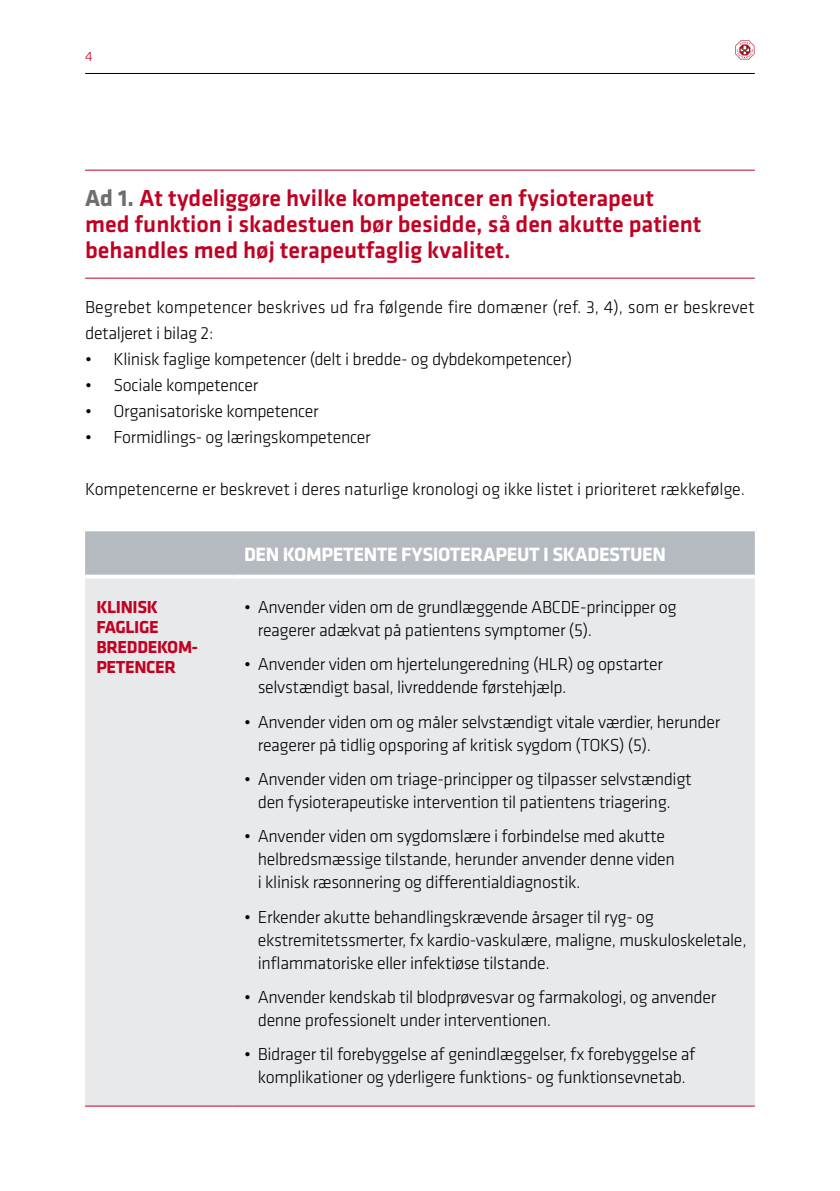
<style>
.page{position:relative;width:840px;height:1191px;background:#fff}
.page>*{position:absolute;margin:0;border:0;box-sizing:border-box;transform-origin:0 0}
.t1{font:500 24px/26px "Klavika";color:#c10122}
.t2{font:700 20px "Klavika";letter-spacing:-.02em;color:#fff}
.t3{font:300 18px/23px "Klavika";letter-spacing:-.02em;color:#000}
.t4{font:300 18px/26px "Klavika";color:#000}
.t5{font:700 18px/20px "Klavika";letter-spacing:-.02em;color:#c10122}
.t6{font:300 14px "Klavika";color:#c10122}
.s1{font-weight:700;color:#6e6e6e}
</style>
<div class="page">
<hr style="left:85px;top:73px;width:669px;height:1px;background:#000">
<svg style="left:735px;top:40px;width:19px;height:20px"></svg>
<div style="left:85px;top:531px;width:669px;height:43px;background:#b4babf"></div>
<div style="left:85px;top:578px;width:669px;height:527px;background:#e7e9eb"></div>
<svg style="left:85px;top:574px;width:147px;height:1px"></svg>
<svg style="left:232px;top:574px;width:522px;height:2px"></svg>
<hr style="left:85px;top:1105px;width:147px;height:1px;background:#c10122">
<hr style="left:232px;top:1105px;width:522px;height:1px;background:#c10122">
<hr style="left:85px;top:170px;width:669px;height:1px;background:#c10122">
<hr style="left:85px;top:278px;width:669px;height:1px;background:#c10122">
<p class="t6" style="left:85px;top:49px;width:9px">4</p>
<h1 class="t1" style="left:85px;top:185px;width:617px"><span class="s1">Ad 1.</span> At tydeliggøre hvilke kompetencer en fysioterapeut med funktion i skadestuen bør besidde, så den akutte patient behandles med høj terapeutfaglig kvalitet.</h1>
<p class="t4" style="left:85px;top:294px;width:671px">Begrebet kompetencer beskrives ud fra følgende fire domæner (ref. 3, 4), som er beskrevet detaljeret i bilag 2:</p>
<p class="t3" style="left:85px;top:347px;width:488px">• Klinisk faglige kompetencer (delt i bredde- og dybdekompetencer)</p>
<p class="t3" style="left:85px;top:373px;width:175px">• Sociale kompetencer</p>
<p class="t3" style="left:85px;top:399px;width:235px">• Organisatoriske kompetencer</p>
<p class="t3" style="left:85px;top:425px;width:287px">• Formidlings- og læringskompetencer</p>
<p class="t3" style="left:85px;top:477px;width:661px">Kompetencerne er beskrevet i deres naturlige kronologi og ikke listet i prioriteret rækkefølge.</p>
<p class="t2" style="left:244px;top:544px;width:423px">DEN KOMPETENTE FYSIOTERAPEUT I SKADESTUEN</p>
<p class="t5" style="left:96px;top:597px;width:103px">KLINISK<br>FAGLIGE<br>BREDDEKOM-<br>PETENCER</p>
<p class="t3" style="left:257px;top:595px;width:420px;text-indent:-14px">• Anvender viden om de grundlæggende ABCDE-principper og reagerer adækvat på patientens symptomer (5).</p>
<p class="t3" style="left:257px;top:653px;width:406px;text-indent:-14px">• Anvender viden om hjertelungeredning (HLR) og opstarter selvstændigt basal, livreddende førstehjælp.</p>
<p class="t3" style="left:257px;top:710px;width:464px;text-indent:-14px">• Anvender viden om og måler selvstændigt vitale værdier, herunder reagerer på tidlig opsporing af kritisk sygdom (TOKS) (5).</p>
<p class="t3" style="left:244px;top:768px;width:449px;text-align:center">• Anvender viden om triage-principper og tilpasser selvstændigt den fysioterapeutiske intervention til patientens triagering.</p>
<p class="t3" style="left:257px;top:825px;width:418px;text-indent:-14px">• Anvender viden om sygdomslære i forbindelse med akutte helbredsmæssige tilstande, herunder anvender denne viden i klinisk ræsonnering og differentialdiagnostik.</p>
<p class="t3" style="left:257px;top:905px;width:490px;text-indent:-14px">• Erkender akutte behandlingskrævende årsager til ryg- og ekstremitetssmerter, fx kardio-vaskulære, maligne, muskuloskeletale, inflammatoriske eller infektiøse tilstande.</p>
<p class="t3" style="left:257px;top:986px;width:460px;text-indent:-14px">• Anvender kendskab til blodprøvesvar og farmakologi, og anvender denne professionelt under interventionen.</p>
<p class="t3" style="left:244px;top:1043px;width:453px;text-align:center">• Bidrager til forebyggelse af genindlæggelser, fx forebyggelse af komplikationer og yderligere funktions- og funktionsevnetab.</p>
</div>
